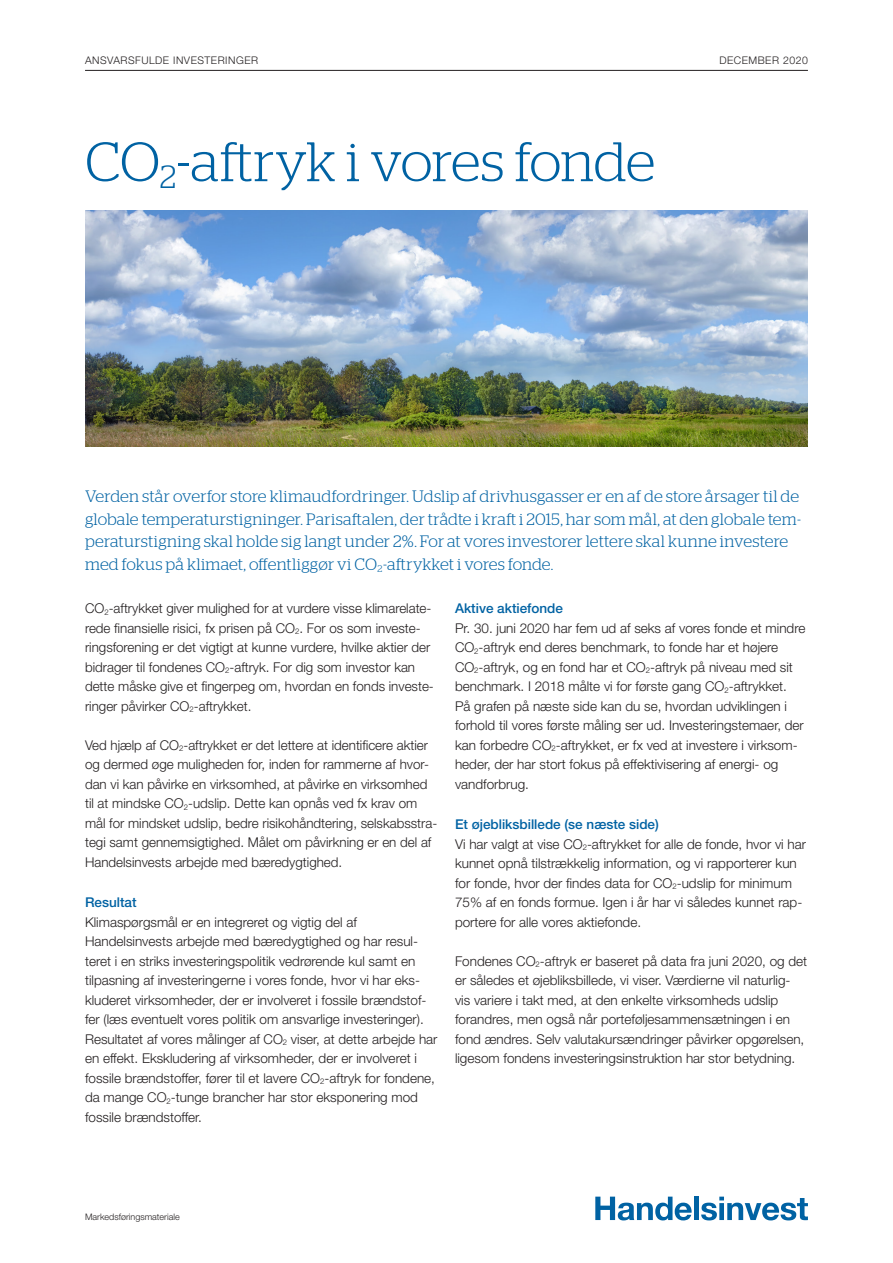
<style>
.page{position:relative;width:893px;height:1263px;background:#fff}
.page>*{position:absolute;margin:0;border:0;box-sizing:border-box;transform-origin:0 0}
.rubrik_framsida{font:300 55.5px "Stag";letter-spacing:-.01em;color:#0062a3}
.ingress{font:300 16.5px/22.5px "Stag";letter-spacing:.01em;color:#0062a3}
.Brødtekst{font:300 13.5px/19.5px "Helvetica Neue LT Pro";color:#231f20}
.mellanrubrik1{font:500 13.5px "Helvetica Neue LT Pro";color:#0062a3}
.produktnamn{font:300 10.5px "Helvetica Neue LT Pro";letter-spacing:.05em;color:#231f20}
.t1{font:300 9px "Helvetica Neue LT Pro";color:#231f20}
</style>
<div class="page">
<hr style="left:85px;top:70px;width:723px;height:1px;background:#231f20">
<svg style="left:595px;top:1196px;width:97px;height:24px"></svg>
<div style="left:694px;top:1196px;width:5px;height:24px;background:#0062a3"></div>
<svg style="left:701px;top:1196px;width:107px;height:24px"></svg>
<img style="left:85px;top:210px;width:723px;height:236px">
<p class="produktnamn" style="left:85px;top:54px;width:175px">ANSVARSFULDE INVESTERINGER</p>
<p class="produktnamn" style="left:719px;top:54px;width:90px">DECEMBER 2020</p>
<p class="rubrik_framsida" style="left:85px;top:130px;width:572px">CO<sub>2</sub>-aftryk i vores fonde</p>
<p class="ingress" style="left:85px;top:485px;width:717px">Verden står overfor store klimaudfordringer. Udslip af drivhusgasser er en af de store årsager til de globale temperaturstigninger. Parisaftalen, der trådte i kraft i 2015, har som mål, at den globale tem&shy;peraturstigning skal holde sig langt under 2%. For at vores investorer lettere skal kunne investere med fokus på klimaet, offentliggør vi CO<sub>2</sub>-aftrykket i vores fonde.</p>
<p class="Brødtekst" style="left:85px;top:598px;width:350px">CO<sub>2</sub>-aftrykket giver mulighed for at vurdere visse klimarelate&shy;rede finansielle risici, fx prisen på CO<sub>2</sub>. For os som investe&shy;ringsforening er det vigtigt at kunne vurdere, hvilke aktier der bidrager til fondenes CO<sub>2</sub>-aftryk. For dig som investor kan dette måske give et fingerpeg om, hvordan en fonds investe&shy;ringer påvirker CO<sub>2</sub>-aftrykket.</p>
<p class="Brødtekst" style="left:85px;top:735px;width:354px">Ved hjælp af CO<sub>2</sub>-aftrykket er det lettere at identificere aktier og dermed øge muligheden for, inden for rammerne af hvor&shy;dan vi kan påvirke en virksomhed, at påvirke en virksomhed til at mindske CO<sub>2</sub>-udslip. Dette kan opnås ved fx krav om mål for mindsket udslip, bedre risikohåndtering, selskabsstra&shy;tegi samt gennemsigtighed. Målet om påvirkning er en del af Handelsinvests arbejde med bæredygtighed.</p>
<p class="mellanrubrik1" style="left:85px;top:894px;width:53px">Resultat</p>
<p class="Brødtekst" style="left:85px;top:912px;width:354px">Klimaspørgsmål er en integreret og vigtig del af Handelsinvests arbejde med bæredygtighed og har resul&shy;teret i en striks investeringspolitik vedrørende kul samt en tilpasning af investeringerne i vores fonde, hvor vi har eks&shy;kluderet virksomheder, der er involveret i fossile brændstof&shy;fer (læs eventuelt vores politik om ansvarlige investeringer).<br>Resultatet af vores målinger af CO<sub>2</sub> viser, at dette arbejde har en effekt. Ekskludering af virksomheder, der er involveret i fossile brændstoffer, fører til et lavere CO<sub>2</sub>-aftryk for fondene, da mange CO<sub>2</sub>-tunge brancher har stor eksponering mod fossile brændstoffer.</p>
<p class="mellanrubrik1" style="left:455px;top:600px;width:110px">Aktive aktiefonde</p>
<p class="Brødtekst" style="left:455px;top:618px;width:352px">Pr. 30. juni 2020 har fem ud af seks af vores fonde et mindre CO<sub>2</sub>-aftryk end deres benchmark, to fonde har et højere CO<sub>2</sub>-aftryk, og en fond har et CO<sub>2</sub>-aftryk på niveau med sit benchmark. I 2018 målte vi for første gang CO<sub>2</sub>-aftrykket.<br>På grafen på næste side kan du se, hvordan udviklingen i forhold til vores første måling ser ud. Investeringstemaer, der kan forbedre CO<sub>2</sub>-aftrykket, er fx ved at investere i virksom&shy;heder, der har stort fokus på effektivisering af energi- og vandforbrug.</p>
<p class="mellanrubrik1" style="left:455px;top:816px;width:205px">Et øjebliksbillede (se næste side)</p>
<p class="Brødtekst" style="left:455px;top:834px;width:353px">Vi har valgt at vise CO<sub>2</sub>-aftrykket for alle de fonde, hvor vi har kunnet opnå tilstrækkelig information, og vi rapporterer kun for fonde, hvor der findes data for CO<sub>2</sub>-udslip for minimum 75% af en fonds formue. Igen i år har vi således kunnet rap&shy;portere for alle vores aktiefonde.</p>
<p class="Brødtekst" style="left:455px;top:951px;width:354px">Fondenes CO<sub>2</sub>-aftryk er baseret på data fra juni 2020, og det er således et øjebliksbillede, vi viser. Værdierne vil naturlig&shy;vis variere i takt med, at den enkelte virksomheds udslip forandres, men også når porteføljesammensætningen i en fond ændres. Selv valutakursændringer påvirker opgørelsen, ligesom fondens investeringsinstruktion har stor betydning.</p>
<p class="t1" style="left:85px;top:1212px;width:96px">Markedsføringsmateriale</p>
</div>
